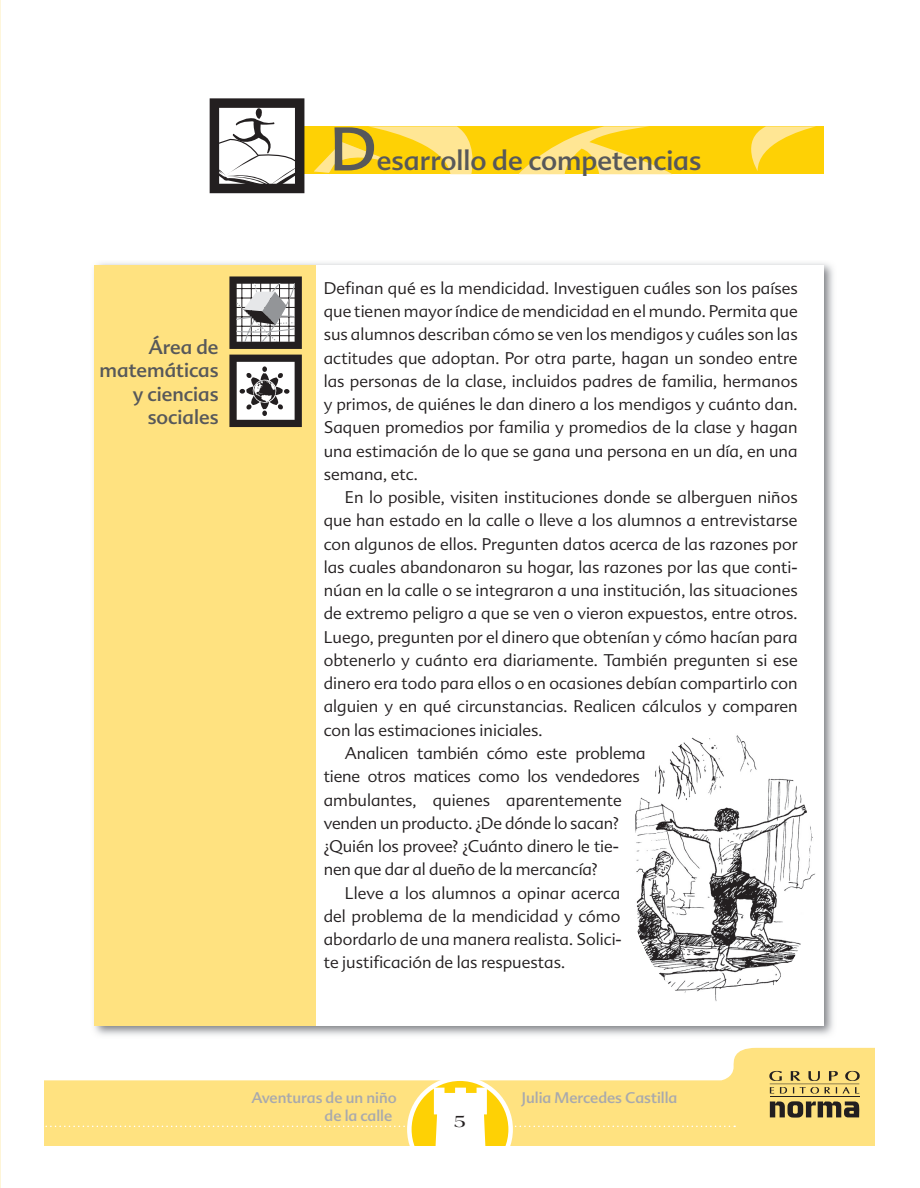
<style>
.page{position:relative;width:920px;height:1188px;background:#fff}
.page>*{position:absolute;margin:0;border:0;box-sizing:border-box;transform-origin:0 0}
.t1{font:60px "Advert";color:#57585a}
.t2{font:27px "Advert";color:#57585a}
.t3{font:19.5px/23.4px "Advert";color:#57585a;text-align:right}
.t4{font:700 18px "Americana Std";color:#231f20}
.t5{font:300 16.5px/23.2px "Advert";color:#231f20;text-align:justify}
.t6{font:15px/18px "Advert";color:#a8a9ad}
</style>
<div class="page">
<svg style="left:44px;top:1047px;width:831px;height:98px"></svg>
<svg style="left:409px;top:1078px;width:102px;height:101px"></svg>
<svg style="left:44px;top:1087px;width:691px;height:92px"></svg>
<hr style="left:770px;top:1083px;width:89px;height:1px;background:#231f20">
<hr style="left:770px;top:1096px;width:89px;height:1px;background:#231f20">
<svg style="left:770px;top:1101px;width:89px;height:16px"></svg>
<svg style="left:769px;top:1070px;width:91px;height:10px"></svg>
<svg style="left:770px;top:1086px;width:89px;height:7px"></svg>
<img style="left:94px;top:263px;width:740px;height:773px">
<div style="left:95px;top:265px;width:728px;height:760px;background:#fff"></div>
<div style="left:95px;top:265px;width:221px;height:760px;background:#ffe280"></div>
<svg style="left:311px;top:126px;width:513px;height:49px;background:#fed72f"></svg>
<svg style="left:210px;top:98px;width:94px;height:95px"></svg>
<svg style="left:229px;top:276px;width:73px;height:151px;background:#918e8a"></svg>
<img style="left:627px;top:730px;width:189px;height:278px;border-radius:50%">
<p class="t3" style="left:100px;top:337px;width:120px">Área de matemáticas y ciencias sociales</p>
<h1 class="t1" style="left:330px;top:125px;width:48px">D</h1>
<h2 class="t2" style="left:377px;top:150px;width:326px">esarrollo de competencias</h2>
<p class="t5" style="left:324px;top:278px;width:475px">Definan qué es la mendicidad. Investiguen cuáles son los países que tienen mayor índice de mendicidad en el mundo. Permita que sus alumnos describan cómo se ven los mendigos y cuáles son las actitudes que adoptan. Por otra parte, hagan un sondeo entre las personas de la clase, incluidos padres de familia, hermanos y primos, de quiénes le dan dinero a los mendigos y cuánto dan.<br>Saquen promedios por familia y promedios de la clase y hagan una estimación de lo que se gana una persona en un día, en una semana, etc.</p>
<p class="t5" style="left:345px;top:487px;width:454px">En lo posible, visiten instituciones donde se alberguen niños</p>
<p class="t5" style="left:324px;top:510px;width:475px">que han estado en la calle o lleve a los alumnos a entrevistarse</p>
<p class="t5" style="left:324px;top:533px;width:475px">con algunos de ellos. Pregunten datos acerca de las razones por</p>
<p class="t5" style="left:324px;top:557px;width:475px">las cuales abandonaron su hogar, las razones por las que conti-</p>
<p class="t5" style="left:324px;top:580px;width:475px">núan en la calle o se integraron a una institución, las situaciones</p>
<p class="t5" style="left:324px;top:603px;width:475px">de extremo peligro a que se ven o vieron expuestos, entre otros.</p>
<p class="t5" style="left:324px;top:626px;width:475px">Luego, pregunten por el dinero que obtenían y cómo hacían para</p>
<p class="t5" style="left:324px;top:650px;width:475px">obtenerlo y cuánto era diariamente. También pregunten si ese</p>
<p class="t5" style="left:324px;top:673px;width:475px">dinero era todo para ellos o en ocasiones debían compartirlo con</p>
<p class="t5" style="left:324px;top:696px;width:475px">alguien y en qué circunstancias. Realicen cálculos y comparen</p>
<p class="t5" style="left:324px;top:719px;width:220px">con las estimaciones iniciales.</p>
<p class="t5" style="left:345px;top:743px;width:302px">Analicen también cómo este problema</p>
<p class="t5" style="left:324px;top:766px;width:318px">tiene otros matices como los vendedores</p>
<p class="t5" style="left:324px;top:789px;width:300px">ambulantes, quienes aparentemente</p>
<p class="t5" style="left:324px;top:812px;width:297px">venden un producto. ¿De dónde lo sacan?</p>
<p class="t5" style="left:324px;top:836px;width:297px">¿Quién los provee? ¿Cuánto dinero le tie-</p>
<p class="t5" style="left:324px;top:859px;width:275px">nen que dar al dueño de la mercancía?</p>
<p class="t5" style="left:345px;top:882px;width:277px">Lleve a los alumnos a opinar acerca</p>
<p class="t5" style="left:324px;top:905px;width:298px">del problema de la mendicidad y cómo</p>
<p class="t5" style="left:324px;top:929px;width:300px">abordarlo de una manera realista. Solici-</p>
<p class="t5" style="left:324px;top:952px;width:243px">te justificación de las respuestas.</p>
<p class="t6" style="left:325px;top:1089px;width:74px;text-indent:-73px">Aventuras de un niño de la calle</p>
<p class="t6" style="left:522px;top:1089px;width:157px">Julia Mercedes Castilla</p>
<p class="t4" style="left:454px;top:1114px;width:13px">5</p>
</div>
